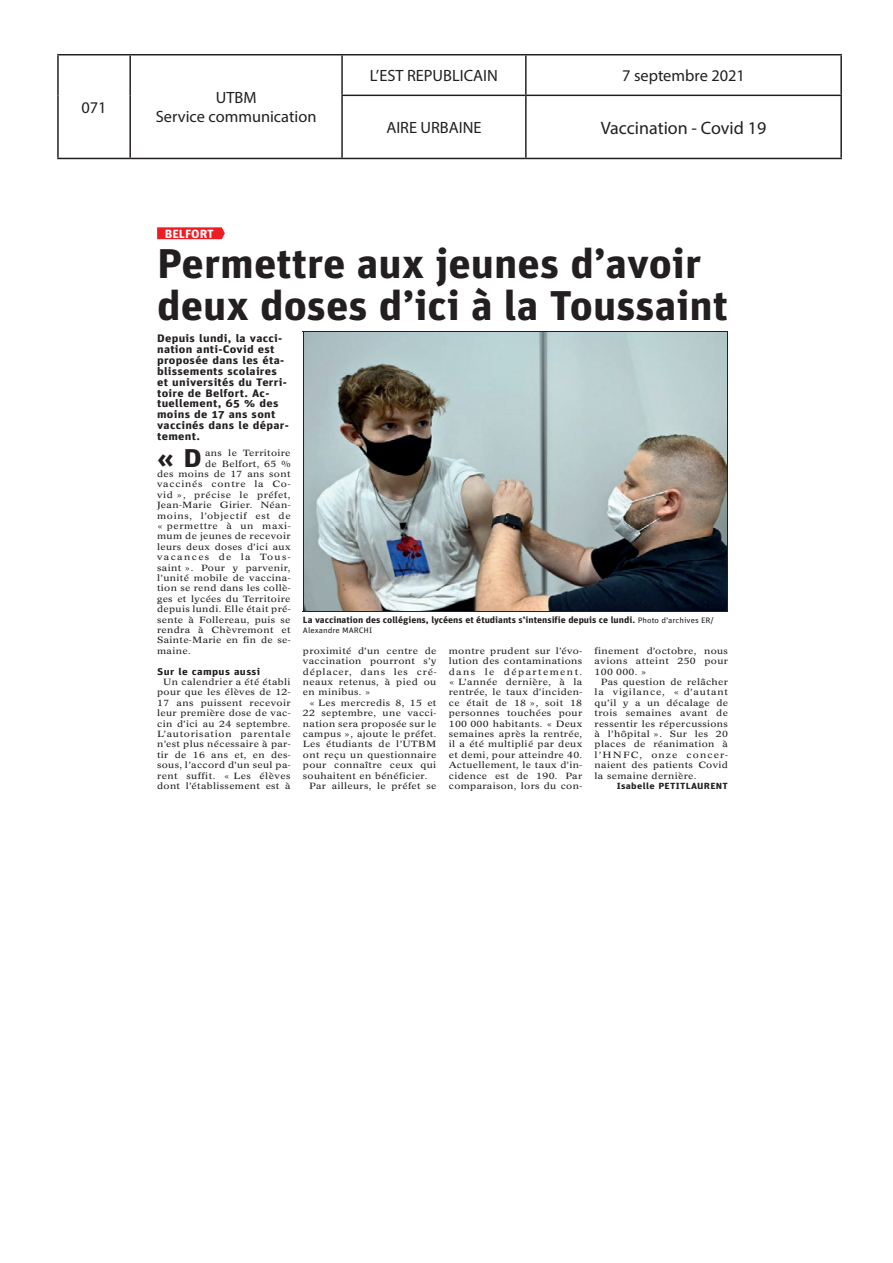
<style>
.page{position:relative;width:893px;height:1263px;background:#fff}
.page>*{position:absolute;margin:0;border:0;box-sizing:border-box;transform-origin:0 0}
.t1{font:700 41.55px/41.5px "Unit OTEI";color:#231f20;scale:1.08 1}
.t2{font:700 25.65px "Unit OTEI";color:#231f20;scale:1.18 1}
.t3{font:18px "Myriad Pro";color:#231f20}
.t4{font:16.35px/19.6px "Myriad Pro";color:#231f20;text-align:center}
.t5{font:700 11.85px "Unit OTEI";color:#fff;scale:1.11 1}
.t6{font:700 10.8px/10.8px "Unit OTEI";letter-spacing:.02em;color:#231f20;scale:1.17 1}
.t7{font:700 9.75px "Unit OTEI";letter-spacing:.03em;color:#231f20;scale:1.18 1}
.t8{font:700 9.15px "Unit OTEI";color:#231f20;scale:1.11 1}
.t9{font:8.85px/10.4px "Concorde BQEI";letter-spacing:.03em;color:#231f20;text-align:justify;scale:1.18 1}
.t10{font:8.85px "Concorde BQEI";letter-spacing:.05em;color:#231f20;scale:1.18 1}
.t11{font:8.85px "Concorde BQEI";letter-spacing:.06em;color:#231f20;scale:1.18 1}
.t12{font:700 8.85px "Unit OTEI";letter-spacing:.03em;color:#231f20;scale:1.18 1}
.t13{font:8.85px "Concorde BQEI";letter-spacing:.07em;color:#231f20;scale:1.18 1}
.t14{font:8.85px "Concorde BQEI";letter-spacing:.055em;color:#231f20;scale:1.18 1}
.t15{font:8.85px "Concorde BQEI";letter-spacing:.125em;color:#231f20;scale:1.18 1}
.t16{font:7.95px "Unit OTEI";color:#231f20;scale:1.11 1}
.s1{font-weight:400;font-size:7.95px}
</style>
<div class="page">
<hr style="left:57px;top:54px;width:73px;height:1px;background:#231f20">
<hr style="left:57px;top:55px;width:2px;height:40px;background:#231f20">
<hr style="left:130px;top:54px;width:212px;height:1px;background:#231f20">
<hr style="left:129px;top:55px;width:2px;height:40px;background:#231f20">
<hr style="left:342px;top:54px;width:184px;height:1px;background:#231f20">
<hr style="left:341px;top:55px;width:2px;height:40px;background:#231f20">
<hr style="left:526px;top:54px;width:316px;height:1px;background:#231f20">
<hr style="left:525px;top:55px;width:2px;height:40px;background:#231f20">
<hr style="left:840px;top:55px;width:2px;height:40px;background:#231f20">
<hr style="left:57px;top:95px;width:2px;height:63px;background:#231f20">
<hr style="left:129px;top:95px;width:2px;height:63px;background:#231f20">
<hr style="left:341px;top:95px;width:185px;height:1px;background:#231f20">
<hr style="left:341px;top:96px;width:2px;height:62px;background:#231f20">
<hr style="left:526px;top:95px;width:316px;height:1px;background:#231f20">
<hr style="left:525px;top:96px;width:2px;height:62px;background:#231f20">
<hr style="left:840px;top:96px;width:2px;height:62px;background:#231f20">
<hr style="left:57px;top:158px;width:73px;height:1px;background:#231f20">
<hr style="left:130px;top:158px;width:212px;height:1px;background:#231f20">
<hr style="left:342px;top:158px;width:184px;height:1px;background:#231f20">
<hr style="left:526px;top:158px;width:316px;height:1px;background:#231f20">
<img style="left:304px;top:332px;width:424px;height:280px">
<hr style="left:303px;top:331px;width:1px;height:281px;background:#231f20">
<hr style="left:728px;top:331px;width:1px;height:281px;background:#231f20">
<hr style="left:303px;top:331px;width:425px;height:1px;background:#231f20">
<hr style="left:303px;top:612px;width:425px;height:1px;background:#231f20">
<svg style="left:157px;top:227px;width:68px;height:12px"></svg>
<h3 class="t4" style="left:81px;top:97px;width:27px">071</h3>
<h3 class="t4" style="left:156px;top:87px;width:162px">UTBM<br>Service communication</h3>
<h3 class="t4" style="left:370px;top:66px;width:130px">L’EST REPUBLICAIN</h3>
<h3 class="t4" style="left:622px;top:66px;width:124px">7 septembre 2021</h3>
<h3 class="t4" style="left:386px;top:117px;width:97px">AIRE URBAINE</h3>
<h3 class="t3" style="left:601px;top:117px;width:167px">Vaccination - Covid 19</h3>
<h3 class="t5" style="left:165px;top:226px;width:14px">Belfort</h3>
<h1 class="t1" style="left:157px;top:241px;width:530px">Permettre aux jeunes d’avoir deux doses d’ici à la Toussaint</h1>
<p class="t6" style="left:157px;top:333px;width:114px">Depuis lundi, la vacci&shy;nation anti-Covid est proposée dans les éta&shy;blissements scolaires et universités du Terri&shy;toire de Belfort. Ac&shy;tuellement, 65 % des moins de 17 ans sont vaccinés dans le dépar&shy;tement.</p>
<h2 class="t2" style="left:157px;top:440px;width:40px">« D</h2>
<p class="t9" style="left:205px;top:447px;width:74px">ans le Territoire</p>
<p class="t9" style="left:205px;top:458px;width:74px">de Belfort, 65 %</p>
<p class="t9" style="left:157px;top:468px;width:115px">des moins de 17 ans sont</p>
<p class="t13" style="left:157px;top:478px;width:115px">vaccinés contre la Co-</p>
<p class="t10" style="left:157px;top:488px;width:115px">vid », précise le préfet,</p>
<p class="t9" style="left:157px;top:499px;width:115px">Jean-Marie Girier. Néan-</p>
<p class="t11" style="left:157px;top:509px;width:115px">moins, l’objectif est de</p>
<p class="t14" style="left:157px;top:520px;width:115px">« permettre à un maxi-</p>
<p class="t9" style="left:157px;top:531px;width:115px">mum de jeunes de recevoir</p>
<p class="t9" style="left:157px;top:541px;width:115px">leurs deux doses d’ici aux</p>
<p class="t15" style="left:157px;top:551px;width:115px">vacances de la Tous-</p>
<p class="t9" style="left:157px;top:562px;width:115px">saint ». Pour y parvenir,</p>
<p class="t9" style="left:157px;top:572px;width:115px">l’unité mobile de vaccina-</p>
<p class="t9" style="left:157px;top:583px;width:115px">tion se rend dans les collè-</p>
<p class="t9" style="left:157px;top:593px;width:115px">ges et lycées du Territoire</p>
<p class="t9" style="left:157px;top:603px;width:115px">depuis lundi. Elle était pré-</p>
<p class="t9" style="left:157px;top:614px;width:115px">sente à Follereau, puis se</p>
<p class="t9" style="left:157px;top:624px;width:115px">rendra à Chèvremont et</p>
<p class="t9" style="left:157px;top:635px;width:115px">Sainte-Marie en fin de se-</p>
<p class="t9" style="left:157px;top:645px;width:30px">maine.</p>
<p class="t7" style="left:157px;top:664px;width:89px">Sur le campus aussi</p>
<p class="t9" style="left:157px;top:676px;width:115px;text-indent:6px">Un calendrier a été établi pour que les élèves de 12- 17 ans puissent recevoir leur première dose de vac&shy;cin d’ici au 24 septembre.<br>L’autorisation parentale n’est plus nécessaire à par&shy;tir de 16 ans et, en des&shy;sous, l’accord d’un seul pa&shy;rent suffit. « Les élèves dont l’établissement est à</p>
<p class="t8" style="left:303px;top:613px;width:372px">La vaccination des collégiens, lycéens et étudiants s’intensifie depuis ce lundi. <span class="s1">Photo d’archives ER/</span></p>
<p class="t16" style="left:303px;top:625px;width:64px">Alexandre MARCHI</p>
<p class="t9" style="left:303px;top:645px;width:115px">proximité d’un centre de vaccination pourront s’y déplacer, dans les cré&shy;neaux retenus, à pied ou en minibus. »</p>
<p class="t9" style="left:303px;top:697px;width:115px;text-indent:6px">« Les mercredis 8, 15 et 22 septembre, une vacci&shy;nation sera proposée sur le campus », ajoute le préfet.<br>Les étudiants de l’UTBM ont reçu un questionnaire pour connaître ceux qui souhaitent en bénéficier.</p>
<p class="t9" style="left:309px;top:780px;width:109px">Par ailleurs, le préfet se</p>
<p class="t9" style="left:449px;top:645px;width:115px">montre prudent sur l’évo&shy;lution des contaminations dans le département. « L’année dernière, à la rentrée, le taux d’inciden&shy;ce était de 18 », soit 18 personnes touchées pour 100 000 habitants. « Deux semaines après la rentrée, il a été multiplié par deux et demi, pour atteindre 40.<br>Actuellement, le taux d’in&shy;cidence est de 190. Par comparaison, lors du con-</p>
<p class="t9" style="left:595px;top:645px;width:115px">finement d’octobre, nous avions atteint 250 pour 100 000. »</p>
<p class="t9" style="left:595px;top:676px;width:115px;text-indent:6px">Pas question de relâcher la vigilance, « d’autant qu’il y a un décalage de trois semaines avant de ressentir les répercussions à l’hôpital ». Sur les 20 places de réanimation à l’HNFC, onze concer&shy;naient des patients Covid la semaine dernière.</p>
<p class="t12" style="left:617px;top:780px;width:96px">Isabelle PETITLAURENT</p>
</div>
